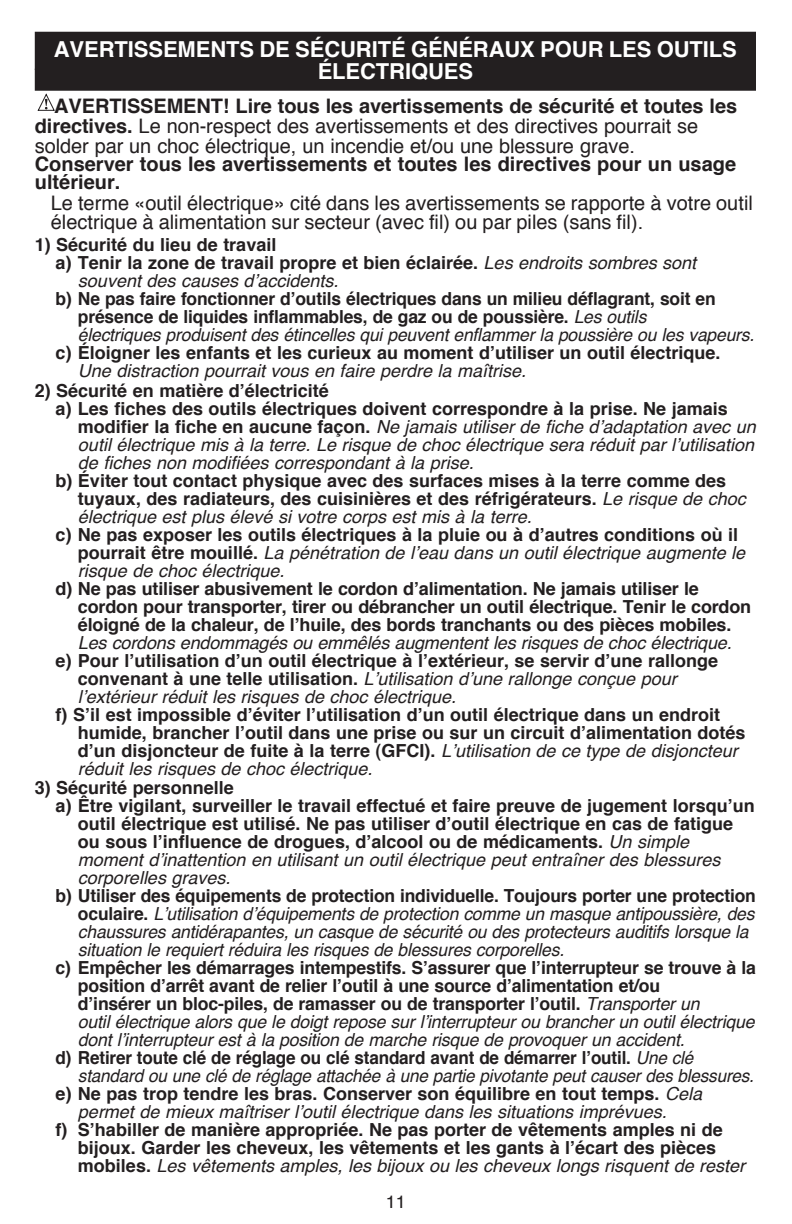
<style>
.page{position:relative;width:792px;height:1224px;background:#fff}
.page>*{position:absolute;margin:0;border:0;box-sizing:border-box;transform-origin:0 0}
.t1{font:700 22px "Helvetica";letter-spacing:-.005em;color:#fff}
.t2{font:20px/20px "Helvetica";color:#231f20}
.t3{font:700 20px/18px "Helvetica";color:#231f20}
.t4{font:700 18px/18px "Helvetica";color:#231f20}
.t5{font:italic 18px/18px "Helvetica";letter-spacing:-.01em;color:#231f20}
.t6{font:italic 18px "Helvetica";letter-spacing:-.01em;color:#231f20;scale:.95 1}
.t7{font:700 18px "Helvetica";color:#231f20;scale:.95 1}
.t8{font:18px "Helvetica";color:#231f20}
.s1{font-weight:700}
.s2{font-weight:400;font-style:italic}
.s3{font-weight:700;font-style:normal}
</style>
<div class="page">
<div style="left:35px;top:32px;width:721px;height:38px;background:#231f20"></div>
<div style="left:35px;top:69px;width:721px;height:22px;background:#231f20"></div>
<svg style="left:37px;top:93px;width:18px;height:18px"></svg>
<p class="t1" style="left:54px;top:31px;width:503px">Avertissements de sécurité généraux POUR</p>
<p class="t1" style="left:609px;top:31px;width:15px">LES</p>
<p class="t1" style="left:657px;top:31px;width:15px">OUTILS</p>
<p class="t1" style="left:318px;top:53px;width:29px">éLECTRI</p>
<p class="t1" style="left:411px;top:53px;width:33px">QUES</p>
<p class="t3" style="left:54px;top:97px;width:14px">AVERTISSE</p>
<p class="t3" style="left:167px;top:97px;width:31px">MENT</p>
<p class="t2" style="left:35px;top:96px;width:704px;text-indent:188px"><span class="s1">! Lire tous les avertissements de sécurité et toutes les directives.</span> Le non-respect des avertissements et des directives pourrait se solder par un choc électrique, un incendie et/ou une blessure grave.</p>
<p class="t3" style="left:35px;top:155px;width:703px">Conserver tous les avertissements et toutes les directives pour un usage ultérieur.</p>
<p class="t2" style="left:51px;top:194px;width:704px;line-height:19px">Le terme «outil électrique» cité dans les avertissements se rapporte à votre outil électrique à alimentation sur secteur (avec fil) ou par piles (sans fil).</p>
<p class="t4" style="left:35px;top:236px;width:243px">1) Sécurité du lieu de travail</p>
<p class="t4" style="left:56px;top:254px;width:642px">a) Tenir la zone de travail propre et bien éclairée. <span class="s2">Les endroits sombres sont</span></p>
<p class="t5" style="left:78px;top:272px;width:262px">souvent des causes d’accidents.</p>
<p class="t4" style="left:78px;top:290px;width:678px;text-indent:-22px">b) Ne pas faire fonctionner d’outils électriques dans un milieu déflagrant, soit en présence de liquides inflammables, de gaz ou de poussière. <span class="s2">Les outils<br>électriques produisent des étincelles qui peuvent enflammer la poussière ou les vapeurs.</span></p>
<p class="t4" style="left:56px;top:344px;width:666px">c) Éloigner les enfants et les curieux au moment d’utiliser un outil électrique.</p>
<p class="t5" style="left:78px;top:362px;width:450px">Une distraction pourrait vous en faire perdre la maîtrise.</p>
<p class="t4" style="left:35px;top:382px;width:296px">2) Sécurité en matière d’électricité</p>
<p class="t4" style="left:56px;top:400px;width:674px">a) Les fiches des outils électriques doivent correspondre à la prise. Ne jamais</p>
<p class="t5" style="left:78px;top:418px;width:679px"><span class="s3">modifier la fiche en aucune façon.</span> Ne jamais utiliser de fiche d’adaptation avec un</p>
<p class="t5" style="left:78px;top:436px;width:678px">outil électrique mis à la terre. Le risque de choc électrique sera réduit par l’utilisation</p>
<p class="t5" style="left:78px;top:454px;width:397px">de fiches non modifiées correspondant à la prise.</p>
<p class="t4" style="left:78px;top:472px;width:669px;text-indent:-22px">b) Éviter tout contact physique avec des surfaces mises à la terre comme des tuyaux, des radiateurs, des cuisinières et des réfrigérateurs. <span class="s2">Le risque de choc électrique est plus élevé si votre corps est mis à la terre.</span></p>
<p class="t4" style="left:78px;top:526px;width:669px;text-indent:-22px">c) Ne pas exposer les outils électriques à la pluie ou à d’autres conditions où il pourrait être mouillé. <span class="s2">La pénétration de l’eau dans un outil électrique augmente le risque de choc électrique.</span></p>
<p class="t4" style="left:78px;top:580px;width:675px;text-indent:-22px">d) Ne pas utiliser abusivement le cordon d’alimentation. Ne jamais utiliser le cordon pour transporter, tirer ou débrancher un outil électrique. Tenir le cordon éloigné de la chaleur, de l’huile, des bords tranchants ou des pièces mobiles.</p>
<p class="t5" style="left:78px;top:634px;width:655px">Les cordons endommagés ou emmêlés augmentent les risques de choc électrique.</p>
<p class="t4" style="left:78px;top:652px;width:642px;text-indent:-22px">e) Pour l’utilisation d’un outil électrique à l’extérieur, se servir d’une rallonge convenant à une telle utilisation. <span class="s2">L’utilisation d’une rallonge conçue pour l’extérieur réduit les risques de choc électrique.</span></p>
<p class="t4" style="left:78px;top:706px;width:669px;text-indent:-22px">f) S’il est impossible d’éviter l’utilisation d’un outil électrique dans un endroit humide, brancher l’outil dans une prise ou sur un circuit d’alimentation dotés d’un disjoncteur de fuite à la terre (GFCI</p>
<p class="t5" style="left:425px;top:742px;width:315px"><span class="s3">).</span> L’utilisation de ce type de disjoncteur</p>
<p class="t5" style="left:78px;top:760px;width:296px">réduit les risques de choc électrique.</p>
<p class="t4" style="left:35px;top:779px;width:201px">3) Sécurité personnelle</p>
<p class="t4" style="left:56px;top:797px;width:701px">a) Être vigilant, surveiller le travail effectué et faire preuve de jugement lorsqu’un</p>
<p class="t4" style="left:78px;top:815px;width:657px">outil électrique est utilisé. Ne pas utiliser d’outil électrique en cas de fatigue</p>
<p class="t4" style="left:78px;top:833px;width:613px">ou sous l’influence de drogues, d’alcool ou de médicaments. <span class="s2">Un simple</span></p>
<p class="t5" style="left:78px;top:851px;width:644px">moment d’inattention en utilisant un outil électrique peut entraîner des blessures</p>
<p class="t5" style="left:78px;top:869px;width:154px">corporelles graves.</p>
<p class="t5" style="left:78px;top:887px;width:680px;text-indent:-22px"><span class="s3">b) Utiliser des équipements de protection individuelle. Toujours porter une protection oculaire.</span> L’utilisation d’équipements de protection comme un masque antipoussière, des chaussures antidérapantes, un casque de sécurité ou des protecteurs auditifs lorsque la situation le requiert réduira les risques de blessures corporelles.</p>
<p class="t4" style="left:56px;top:959px;width:702px">c) Empêcher les démarrages intempestifs. S’assurer que l’interrupteur se trouve à la</p>
<p class="t4" style="left:78px;top:977px;width:584px">position d’arrêt avant de relier l’outil à une source d’alimentation et/ou</p>
<p class="t4" style="left:78px;top:995px;width:623px">d’insérer un bloc-piles, de ramasser ou de transporter l’outil. <span class="s2">Transporter un</span></p>
<p class="t5" style="left:78px;top:1013px;width:678px">outil électrique alors que le doigt repose sur l’interrupteur ou brancher un outil électrique</p>
<p class="t5" style="left:78px;top:1031px;width:608px">dont l’interrupteur est à la position de marche risque de provoquer un accident.</p>
<p class="t7" style="left:56px;top:1043px;width:673px">d) Retirer toute clé de réglage ou clé standard avant de démarrer l’outil. <span class="s2">Une clé</span></p>
<p class="t6" style="left:78px;top:1061px;width:713px">standard ou une clé de réglage attachée à une partie pivotante peut causer des blessures.</p>
<p class="t4" style="left:56px;top:1085px;width:648px">e) Ne pas trop tendre les bras. Conserver son équilibre en tout temps. <span class="s2">Cela</span></p>
<p class="t5" style="left:78px;top:1103px;width:590px">permet de mieux maîtriser l’outil électrique dans les situations imprévues.</p>
<p class="t4" style="left:78px;top:1121px;width:669px;text-indent:-22px">f) S’habiller de manière appropriée. Ne pas porter de vêtements amples ni de bijoux. Garder les cheveux, les vêtements et les gants à l’écart des pièces mobiles. <span class="s2">Les vêtements amples, les bijoux ou les cheveux longs risquent de rester</span></p>
<p class="t8" style="left:386px;top:1188px;width:22px">11</p>
</div>
